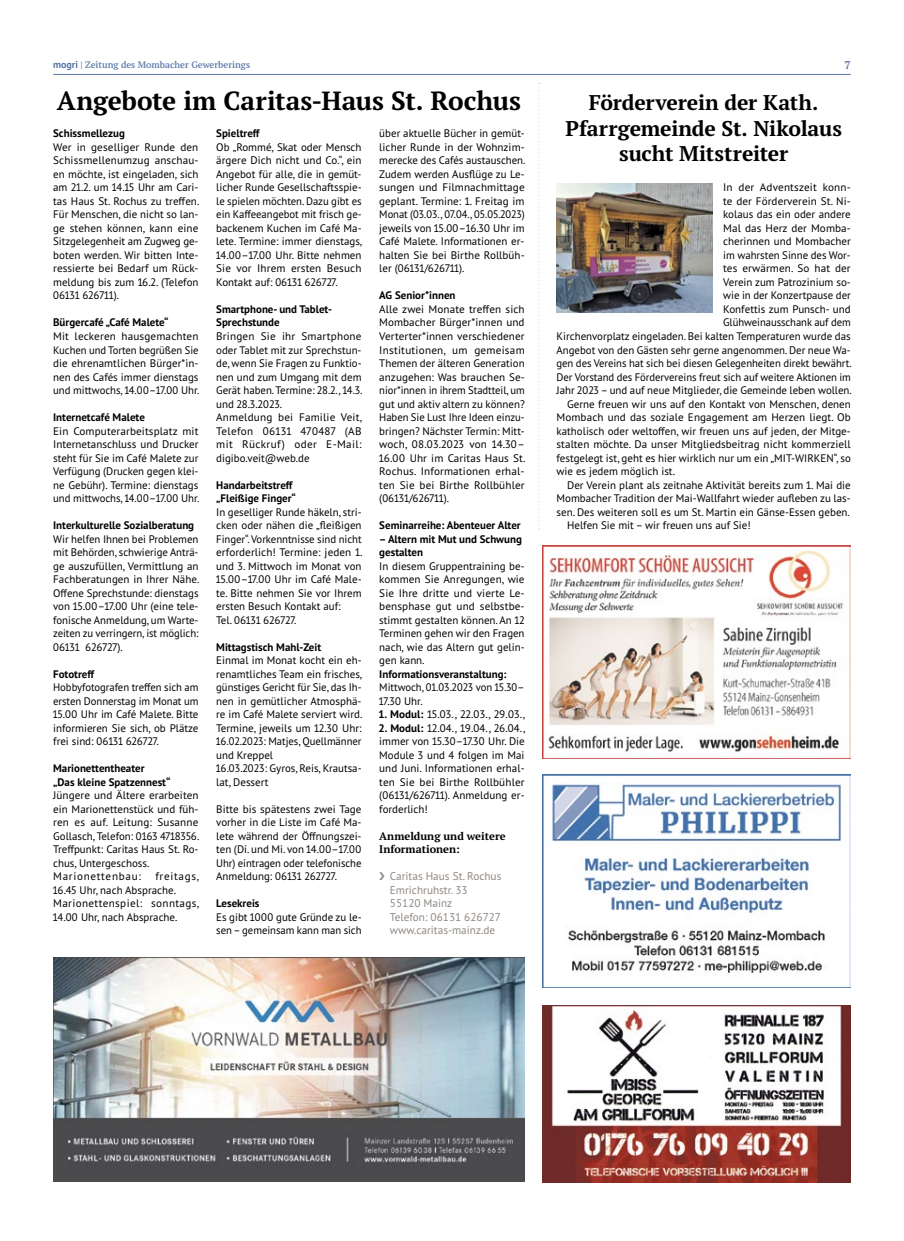
<style>
.page{position:relative;width:904px;height:1241px;background:#fff}
.page>*{position:absolute;margin:0;border:0;box-sizing:border-box;transform-origin:0 0}
.t1{font:700 26.25px "PT Serif Pro";color:#000}
.t2{font:700 21.25px/25.5px "PT Serif Pro";letter-spacing:-.01em;color:#000;text-align:center}
.t3{font:11.25px/13.5px "PT Sans Pro";color:#8f8881}
.t4{font:700 11.25px "PT Serif Pro";color:#5975a6}
.t5{font:11px/13.5px "PT Sans Pro";color:#000;text-align:justify}
.t6{font:700 11px/13.5px "PT Sans Pro";color:#000}
.t7{font:700 11px/13.5px "PT Serif Pro";color:#000}
.t8{font:600 9.38px "PT Serif Pro";color:#5975a6}
.s1{font-family:"PT Sans Pro";font-weight:700;font-size:10px}
.s2{font-weight:700}
</style>
<div class="page">
<hr style="left:53px;top:74px;width:797px;height:1px;background:#5975a6">
<img style="left:542px;top:1005px;width:308px;height:177px">
<img style="left:542px;top:546px;width:308px;height:212px">
<img style="left:542px;top:774px;width:308px;height:213px">
<img style="left:53px;top:957px;width:471px;height:223px">
<img style="left:556px;top:183px;width:156px;height:130px">
<svg style="left:538px;top:83px;width:2px;height:446px"></svg>
<p class="t8" style="left:53px;top:58px;width:198px"><span class="s1">mogri</span> | Zeitung des Mombacher Gewerberings</p>
<p class="t4" style="left:844px;top:57px;width:8px">7</p>
<h1 class="t1" style="left:57px;top:84px;width:466px">Angebote im Caritas-Haus St. Rochus</h1>
<p class="t6" style="left:53px;top:126px;width:73px">Schissmellezug</p>
<p class="t5" style="left:53px;top:140px;width:148px">Wer in geselliger Runde den Schissmellenumzug anschau&shy;en möchte, ist eingeladen, sich am 21.2. um 14.15 Uhr am Cari&shy;tas Haus St. Rochus zu treffen.<br>Für Menschen, die nicht so lan&shy;ge stehen können, kann eine Sitzgelegenheit am Zugweg ge&shy;boten werden. Wir bitten Inte&shy;ressierte bei Bedarf um Rück&shy;meldung bis zum 16.2. (Telefon 06131 626711).</p>
<p class="t6" style="left:53px;top:315px;width:117px">Bürgercafé „Café Malete“</p>
<p class="t5" style="left:53px;top:329px;width:148px">Mit leckeren hausgemachten Kuchen und Torten begrüßen Sie die ehrenamtlichen Bürger*in&shy;nen des Cafés immer dienstags und mittwochs, 14.00–17.00 Uhr.</p>
<p class="t6" style="left:53px;top:410px;width:93px">Internetcafé Malete</p>
<p class="t5" style="left:53px;top:423px;width:148px">Ein Computerarbeitsplatz mit Internetanschluss und Drucker steht für Sie im Café Malete zur Verfügung (Drucken gegen klei&shy;ne Gebühr). Termine: dienstags und mittwochs, 14.00–17.00 Uhr.</p>
<p class="t6" style="left:53px;top:518px;width:142px">Interkulturelle Sozialberatung</p>
<p class="t5" style="left:53px;top:531px;width:148px">Wir helfen Ihnen bei Problemen mit Behörden, schwierige Anträ&shy;ge auszufüllen, Vermittlung an Fachberatungen in Ihrer Nähe.<br>Offene Sprechstunde: dienstags von 15.00–17.00 Uhr (eine tele&shy;fonische Anmeldung, um Warte&shy;zeiten zu verringern, ist möglich:<br>06131 626727).</p>
<p class="t6" style="left:53px;top:666px;width:43px">Fototreff</p>
<p class="t5" style="left:53px;top:680px;width:147px">Hobbyfotografen treffen sich am ersten Donnerstag im Monat um 15.00 Uhr im Café Malete. Bitte informieren Sie sich, ob Plätze frei sind: 06131 626727.</p>
<p class="t6" style="left:53px;top:761px;width:119px">Marionettentheater<br>„Das kleine Spatzennest“</p>
<p class="t5" style="left:53px;top:788px;width:148px;text-align:left">Jüngere und Ältere erarbeiten ein Marionettenstück und füh&shy;ren es auf. Leitung: Susanne<br>Gollasch, Telefon: 0163 4718356.<br>Treffpunkt: Caritas Haus St. Ro&shy;chus, Untergeschoss.<br>Marionettenbau:</p>
<h2 class="t2" style="left:565px;top:90px;width:278px">Förderverein der Kath.<br>Pfarrgemeinde St. Nikolaus sucht Mitstreiter</h2>
<p class="t5" style="left:723px;top:180px;width:129px">In der Adventszeit konn-</p>
<p class="t5" style="left:723px;top:194px;width:129px">te der Förderverein St. Ni-</p>
<p class="t5" style="left:723px;top:207px;width:129px">kolaus das ein oder andere</p>
<p class="t5" style="left:723px;top:221px;width:129px">Mal das Herz der Momba-</p>
<p class="t5" style="left:723px;top:234px;width:129px">cherinnen und Mombacher</p>
<p class="t5" style="left:723px;top:248px;width:129px">im wahrsten Sinne des Wor-</p>
<p class="t5" style="left:723px;top:261px;width:129px">tes erwärmen. So hat der</p>
<p class="t5" style="left:723px;top:275px;width:129px">Verein zum Patrozinium so-</p>
<p class="t5" style="left:723px;top:288px;width:129px">wie in der Konzertpause der</p>
<p class="t5" style="left:723px;top:302px;width:129px">Konfettis zum Punsch- und</p>
<p class="t5" style="left:723px;top:315px;width:129px">Glühweinausschank auf dem</p>
<p class="t5" style="left:556px;top:329px;width:295px">Kirchenvorplatz eingeladen. Bei kalten Temperaturen wurde das</p>
<p class="t5" style="left:556px;top:342px;width:296px">Angebot von den Gästen sehr gerne angenommen. Der neue Wa-</p>
<p class="t5" style="left:556px;top:356px;width:297px">gen des Vereins hat sich bei diesen Gelegenheiten direkt bewährt.</p>
<p class="t5" style="left:556px;top:369px;width:296px">Der Vorstand des Fördervereins freut sich auf weitere Aktionen im</p>
<p class="t5" style="left:556px;top:383px;width:297px">Jahr 2023 – und auf neue Mitglieder, die Gemeinde leben wollen.</p>
<p class="t5" style="left:567px;top:396px;width:285px">Gerne freuen wir uns auf den Kontakt von Menschen, denen</p>
<p class="t5" style="left:556px;top:410px;width:296px">Mombach und das soziale Engagement am Herzen liegt. Ob</p>
<p class="t5" style="left:556px;top:423px;width:296px">katholisch oder weltoffen, wir freuen uns auf jeden, der Mitge-</p>
<p class="t5" style="left:556px;top:437px;width:296px">stalten möchte. Da unser Mitgliedsbeitrag nicht kommerziell</p>
<p class="t5" style="left:556px;top:450px;width:296px">festgelegt ist, geht es hier wirklich nur um ein „MIT-WIRKEN“, so</p>
<p class="t5" style="left:556px;top:464px;width:120px">wie es jedem möglich ist.</p>
<p class="t5" style="left:567px;top:477px;width:285px">Der Verein plant als zeitnahe Aktivität bereits zum 1. Mai die</p>
<p class="t5" style="left:556px;top:491px;width:296px">Mombacher Tradition der Mai-Wallfahrt wieder aufleben zu las-</p>
<p class="t5" style="left:556px;top:504px;width:295px">sen. Des weiteren soll es um St. Martin ein Gänse-Essen geben.</p>
<p class="t5" style="left:567px;top:518px;width:185px">Helfen Sie mit – wir freuen uns auf Sie!</p>
<p class="t6" style="left:216px;top:126px;width:45px">Spieltreff</p>
<p class="t5" style="left:216px;top:140px;width:148px">Ob „Rommé, Skat oder Mensch ärgere Dich nicht und Co.“, ein Angebot für alle, die in gemüt&shy;licher Runde Gesellschaftsspie&shy;le spielen möchten. Dazu gibt es ein Kaffeeangebot mit frisch ge&shy;backenem Kuchen im Café Ma&shy;lete. Termine: immer dienstags, 14.00–17.00 Uhr. Bitte nehmen Sie vor Ihrem ersten Besuch Kontakt auf: 06131 626727.</p>
<p class="t6" style="left:216px;top:302px;width:117px">Smartphone- und Tablet-<br>Sprechstunde</p>
<p class="t5" style="left:216px;top:329px;width:148px;text-align:left">Bringen Sie ihr Smartphone oder Tablet mit zur Sprechstun&shy;de, wenn Sie Fragen zu Funktio&shy;nen und zum Umgang mit dem<br>Gerät haben. Termine: 28.2., 14.3. und 28.3.2023.<br>Anmeldung bei Familie Veit,<br>Telefon 06131 470487 (AB mit Rückruf) oder E-Mail: digibo.veit@web.de</p>
<p class="t6" style="left:216px;top:477px;width:81px">Handarbeitstreff „Fleißige Finger“</p>
<p class="t5" style="left:216px;top:504px;width:148px;text-align:left">In geselliger Runde häkeln, stri&shy;cken oder nähen die „fleißigen<br>Finger“. Vorkenntnisse sind nicht erforderlich! Termine: jeden 1. und 3. Mittwoch im Monat von<br>15.00–17.00 Uhr im Café Male&shy;te. Bitte nehmen Sie vor Ihrem ersten Besuch Kontakt auf:<br>Tel. 06131 626727.</p>
<p class="t6" style="left:216px;top:639px;width:106px">Mittagstisch Mahl-Zeit</p>
<p class="t5" style="left:216px;top:653px;width:148px;text-align:left">Einmal im Monat kocht ein eh&shy;renamtliches Team ein frisches, günstiges Gericht für Sie, das Ih&shy;nen in gemütlicher Atmosphä&shy;re im Café Malete serviert wird.<br>Termine, jeweils um 12.30 Uhr:<br>16.02.2023: Matjes, Quellmänner und Kreppel<br>16.03.2023: Gyros, Reis, Krautsa&shy;lat, Dessert</p>
<p class="t5" style="left:216px;top:801px;width:147px">Bitte bis spätestens zwei Tage vorher in die Liste im Café Ma&shy;lete während der Öffnungszei&shy;ten (Di. und Mi. von 14.00–17.00<br>Uhr) eintragen oder telefonische Anmeldung: 06131 262727.</p>
<p class="t6" style="left:216px;top:896px;width:45px">Lesekreis</p>
<p class="t5" style="left:216px;top:909px;width:147px">Es gibt 1000 gute Gründe zu le&shy;sen – gemeinsam kann man sich</p>
<p class="t5" style="left:379px;top:126px;width:148px">über aktuelle Bücher in gemüt&shy;licher Runde in der Wohnzim&shy;merecke des Cafés austauschen.<br>Zudem werden Ausflüge zu Le&shy;sungen und Filmnachmittage geplant. Termine: 1. Freitag im Monat (03.03., 07.04., 05.05.2023) jeweils von 15.00–16.30 Uhr im Café Malete. Informationen er&shy;halten Sie bei Birthe Rollbüh&shy;ler (06131/626711).</p>
<p class="t6" style="left:379px;top:288px;width:78px">AG Senior*innen</p>
<p class="t5" style="left:379px;top:302px;width:148px">Alle zwei Monate treffen sich Mombacher Bürger*innen und Verterter*innen verschiedener Institutionen, um gemeisam Themen der älteren Generation anzugehen: Was brauchen Se&shy;nior*innen in ihrem Stadtteil, um gut und aktiv altern zu können?<br>Haben Sie Lust Ihre Ideen einzu&shy;bringen? Nächster Termin: Mitt&shy;woch, 08.03.2023 von 14.30– 16.00 Uhr im Caritas Haus St.<br>Rochus. Informationen erhal&shy;ten Sie bei Birthe Rollbühler (06131/626711).</p>
<p class="t6" style="left:379px;top:518px;width:143px">Seminarreihe: Abenteuer Alter</p>
<p class="t6" style="left:379px;top:531px;width:144px">– Altern mit Mut und Schwung gestalten</p>
<p class="t5" style="left:379px;top:558px;width:147px">In diesem Gruppentraining be&shy;kommen Sie Anregungen, wie Sie Ihre dritte und vierte Le&shy;bensphase gut und selbstbe&shy;stimmt gestalten können. An 12<br>Terminen gehen wir den Fragen nach, wie das Altern gut gelin&shy;gen kann.</p>
<p class="t6" style="left:379px;top:666px;width:129px">Informationsveranstaltung:</p>
<p class="t5" style="left:379px;top:680px;width:147px">Mittwoch, 01.03.2023 von 15.30–<br>17.30 Uhr.</p>
<p class="t5" style="left:379px;top:707px;width:148px"><span class="s2">1. Modul:</span> 15.03., 22.03., 29.03.,</p>
<p class="t5" style="left:379px;top:720px;width:148px"><span class="s2">2. Modul:</span> 12.04., 19.04., 26.04., immer von 15.30–17.30 Uhr. Die Module 3 und 4 folgen im Mai und Juni. Informationen erhal&shy;ten Sie bei Birthe Rollbühler (06131/626711). Anmeldung er&shy;forderlich!</p>
<p class="t7" style="left:379px;top:828px;width:128px">Anmeldung und weitere<br>Informationen:</p>
<p class="t3" style="left:390px;top:869px;width:113px">Caritas Haus St. Rochus<br>Emrichruhstr. 33<br>55120 Mainz<br>Telefon: 06131 626727 www.caritas-mainz.de</p>
<p class="t5" style="left:53px;top:869px;width:148px;text-align:left;text-indent:102px">freitags,<br>16.45 Uhr, nach Absprache.<br>Marionettenspiel: sonntags,<br>14.00 Uhr, nach Absprache.</p>
</div>
